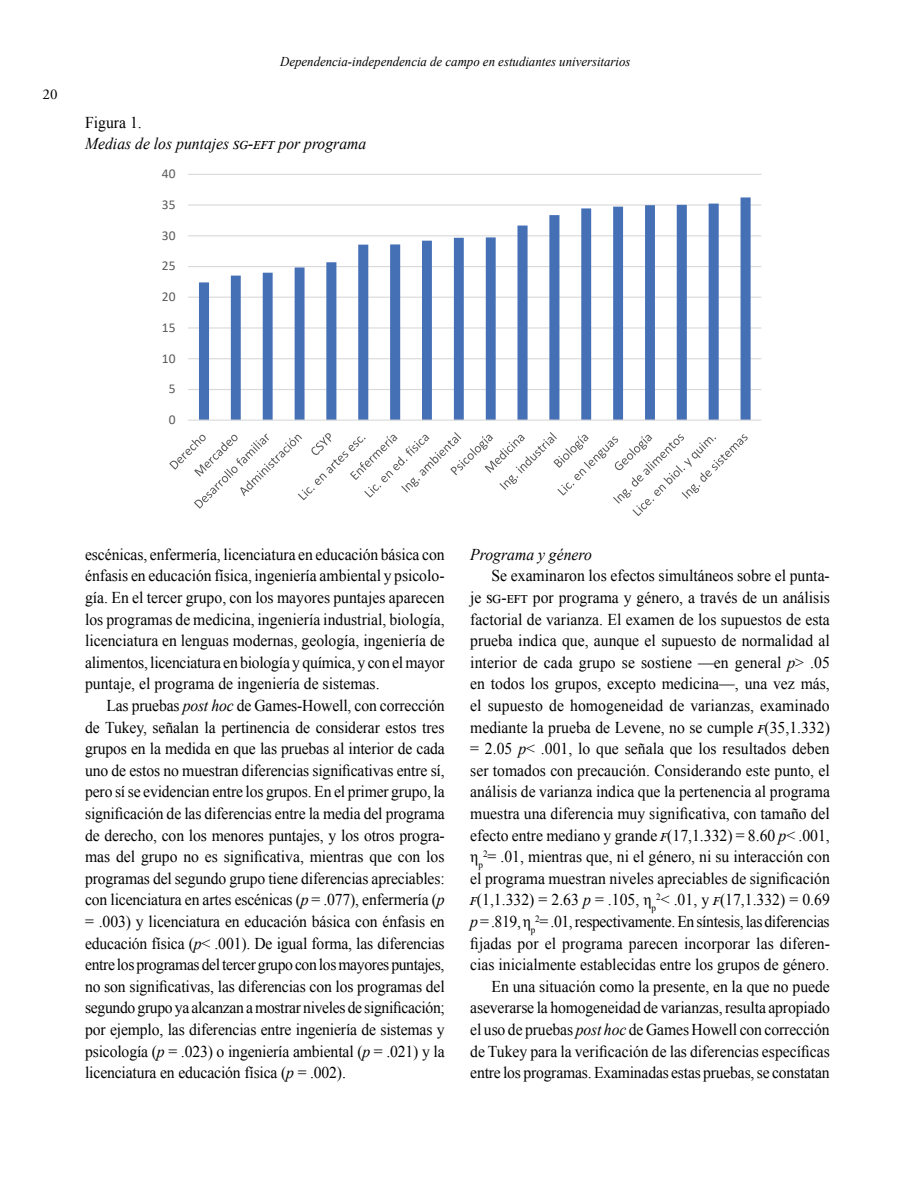
<style>
.page{position:relative;width:915px;height:1188px;background:#fff}
.page>*{position:absolute;margin:0;border:0;box-sizing:border-box;transform-origin:0 0}
.t1{font:16.5px/21.6px "Times New Roman";color:#000;text-align:justify;scale:.95 1}
.t2{font:italic 16.5px "Times New Roman";color:#000;scale:.95 1}
.t3{font:15px "Adobe Garamond Pro";color:#000}
.t4{font:italic 13.5px "Times New Roman";color:#000;scale:.95 1}
.t5{font:13.5px "Calibri";color:#5a5a5a}
.s1{font-style:italic}
</style>
<div class="page">
<hr style="left:188px;top:174px;width:573px;height:1px;background:#d9d9d9">
<hr style="left:188px;top:204px;width:573px;height:2px;background:#d9d9d9">
<hr style="left:188px;top:235px;width:573px;height:1px;background:#d9d9d9">
<hr style="left:188px;top:266px;width:573px;height:1px;background:#d9d9d9">
<hr style="left:188px;top:297px;width:573px;height:1px;background:#d9d9d9">
<hr style="left:188px;top:327px;width:573px;height:2px;background:#d9d9d9">
<hr style="left:188px;top:358px;width:573px;height:1px;background:#d9d9d9">
<hr style="left:188px;top:389px;width:573px;height:1px;background:#d9d9d9">
<svg style="left:199px;top:197px;width:551px;height:223px"></svg>
<hr style="left:188px;top:420px;width:573px;height:1px;background:#d9d9d9">
<svg style="left:169px;top:432px;width:578px;height:84px"></svg>
<p class="t3" style="left:43px;top:85px;width:16px">20</p>
<p class="t4" style="left:280px;top:52px;width:370px">Dependencia-independencia de campo en estudiantes universitarios</p>
<p class="t1" style="left:85px;top:111px;width:61px">Figura 1.</p>
<p class="t2" style="left:85px;top:133px;width:297px">Medias de los puntajes sg-eft por programa</p>
<p class="t5" style="left:162px;top:164px;width:15px">40</p>
<p class="t5" style="left:162px;top:195px;width:15px">35</p>
<p class="t5" style="left:162px;top:226px;width:15px">30</p>
<p class="t5" style="left:162px;top:257px;width:15px">25</p>
<p class="t5" style="left:162px;top:287px;width:15px">20</p>
<p class="t5" style="left:162px;top:318px;width:15px">15</p>
<p class="t5" style="left:162px;top:349px;width:15px">10</p>
<p class="t5" style="left:169px;top:379px;width:8px">5</p>
<p class="t5" style="left:169px;top:410px;width:8px">0</p>
<p class="t1" style="left:85px;top:543px;width:380px">escénicas, enfermería, licenciatura en educación básica con énfasis en educación física, ingeniería ambiental y psicolo&shy;gía. En el tercer grupo, con los mayores puntajes aparecen los programas de medicina, ingeniería industrial, biología, licenciatura en lenguas modernas, geología, ingeniería de alimentos, licenciatura en biología y química, y con el mayor puntaje, el programa de ingeniería de sistemas.</p>
<p class="t1" style="left:85px;top:694px;width:380px;text-indent:21px">Las pruebas <span class="s1">post hoc</span> de Games-Howell, con corrección de Tukey, señalan la pertinencia de considerar estos tres grupos en la medida en que las pruebas al interior de cada uno de estos no muestran diferencias significativas entre sí, pero sí se evidencian entre los grupos. En el primer grupo, la significación de las diferencias entre la media del programa de derecho, con los menores puntajes, y los otros progra&shy;mas del grupo no es significativa, mientras que con los programas del segundo grupo tiene diferencias apreciables: con licenciatura en artes escénicas (<span class="s1">p</span> = .077), enfermería (<span class="s1">p </span>= .003) y licenciatura en educación básica con énfasis en educación física (<span class="s1">p</span>&lt; .001). De igual forma, las diferencias entre los programas del tercer grupo con los mayores puntajes, no son significativas, las diferencias con los programas del segundo grupo ya alcanzan a mostrar niveles de significación; por ejemplo, las diferencias entre ingeniería de sistemas y psicología (<span class="s1">p</span> = .023) o ingeniería ambiental (<span class="s1">p</span> = .021) y la licenciatura en educación física (<span class="s1">p</span> = .002).</p>
<p class="t2" style="left:470px;top:543px;width:130px">Programa y género</p>
<p class="t1" style="left:470px;top:565px;width:380px;text-align:right">Se examinaron los efectos simultáneos sobre el punta-<br>je sg-eft por programa y género, a través de un análisis factorial de varianza. El examen de los supuestos de esta prueba indica que, aunque el supuesto de normalidad al interior de cada grupo se sostiene —en general <span class="s1">p</span>&gt; .05 en todos los grupos, excepto medicina—, una vez más, el supuesto de homogeneidad de varianzas, examinado mediante la prueba de Levene, no se cumple <span class="s1">f</span>(35,1.332) = 2.05 <span class="s1">p</span>&lt; .001, lo que señala que los resultados deben ser tomados con precaución. Considerando este punto, el análisis de varianza indica que la pertenencia al programa muestra una diferencia muy significativa, con tamaño del efecto entre mediano y grande <span class="s1">f</span>(17,1.332) = 8.60 <span class="s1">p</span>&lt; .001, η<sub>p</sub><sup>2</sup>= .01, mientras que, ni el género, ni su interacción con el programa muestran niveles apreciables de significación <span class="s1">f</span>(1,1.332) = 2.63 <span class="s1">p</span> = .105, η<sub>p</sub><sup>2</sup>&lt; .01, y <span class="s1">f</span>(17,1.332) = 0.69 <span class="s1">p</span> = .819, η<sub>p</sub><sup>2</sup>= .01, respectivamente. En síntesis, las diferencias fijadas por el programa parecen incorporar las diferen&shy;cias inicialmente establecidas entre los grupos de género.<br>En una situación como la presente, en la que no puede aseverarse la homogeneidad de varianzas, resulta apropiado el uso de pruebas <span class="s1">post hoc</span> de Games Howell con corrección de Tukey para la verificación de las diferencias específicas entre los programas. Examinadas estas pruebas, se constatan</p>
</div>
